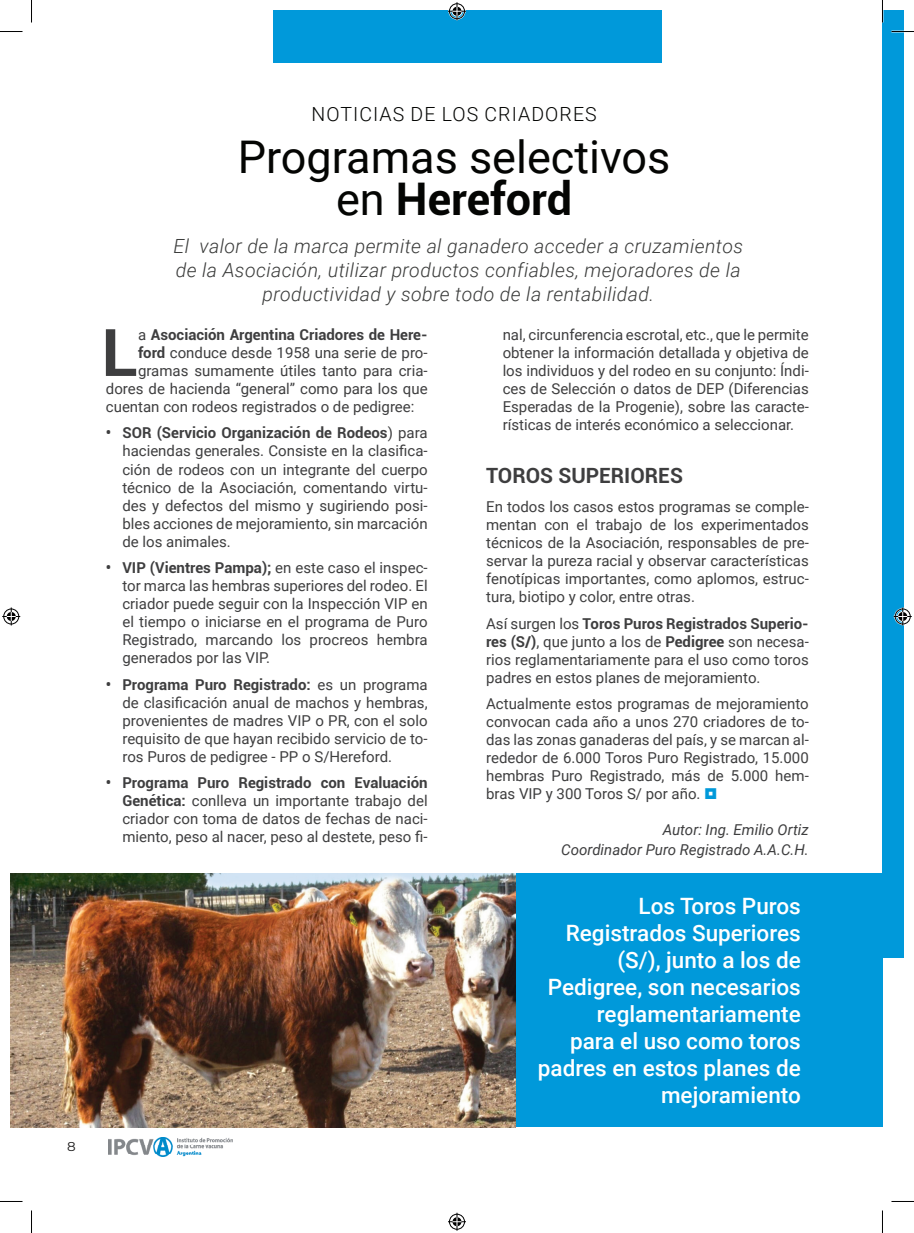
<style>
.page{position:relative;width:914px;height:1233px;background:#fff}
.page>*{position:absolute;margin:0;border:0;box-sizing:border-box;transform-origin:0 0}
.t1{font:700 65.7px "Roboto";color:#3e3e3f}
.t2{font:45px/42px "Roboto";color:#040503;text-align:center}
.t3{font:500 22.5px/27px "Roboto";color:#fff;text-align:right}
.t4{font:700 21px "Roboto";color:#3e3e3f}
.t5{font:italic 300 19.5px/24px "Roboto";letter-spacing:.02em;color:#3a3b3a;text-align:center}
.t6{font:300 19.5px "Roboto";letter-spacing:.055em;color:#040503}
.t7{font:15px/18px "Roboto";color:#3e3e3f;text-align:justify}
.t8{font:italic 15px/20.5px "Roboto";color:#3e3e3f;text-align:right}
.t9{font:700 15px "Roboto";color:#3e3e3f}
.t10{font:12.9px "Montserrat";color:#191818;scale:1.05 1}
.s1{font-weight:700}
.s2{font-weight:400}
</style>
<div class="page">
<img style="left:109px;top:1137px;width:123px;height:19px">
<div style="left:273px;top:10px;width:388px;height:53px;background:#0099da"></div>
<div style="left:454px;top:873px;width:428px;height:253px;background:#0099da"></div>
<img style="left:10px;top:873px;width:505px;height:253px">
<div style="left:882px;top:10px;width:21px;height:948px;background:#0099da"></div>
<svg style="left:0;top:31px;width:22px;height:1px"></svg>
<svg style="left:891px;top:31px;width:22px;height:1px"></svg>
<svg style="left:0;top:1201px;width:22px;height:1px"></svg>
<svg style="left:891px;top:1201px;width:22px;height:1px"></svg>
<svg style="left:31px;top:0;width:1px;height:23px"></svg>
<svg style="left:31px;top:1210px;width:1px;height:22px"></svg>
<svg style="left:882px;top:0;width:1px;height:23px"></svg>
<svg style="left:882px;top:1210px;width:1px;height:22px"></svg>
<svg style="left:448px;top:2px;width:18px;height:18px"></svg>
<svg style="left:448px;top:1212px;width:18px;height:18px"></svg>
<svg style="left:2px;top:607px;width:18px;height:18px"></svg>
<svg style="left:893px;top:607px;width:18px;height:18px"></svg>
<p class="t10" style="left:67px;top:1137px;width:10px">8</p>
<h3 class="t6" style="left:311px;top:101px;width:287px">NOTICIAS DE LOS CRIADORES</h3>
<h2 class="t2" style="left:238px;top:134px;width:434px">Programas selectivos en <span class="s1">Hereford</span></h2>
<h3 class="t5" style="left:173px;top:233px;width:571px">El valor de la marca permite al ganadero acceder a cruzamientos de la Asociación, utilizar productos confiables, mejoradores de la productividad y sobre todo de la rentabilidad.</h3>
<h1 class="t1" style="left:102px;top:306px;width:38px">L</h1>
<p class="t9" style="left:138px;top:324px;width:291px"><span class="s2">a</span> Asociación Argentina Criadores de Here-</p>
<p class="t7" style="left:138px;top:343px;width:291px"><span class="s1">ford</span> conduce desde 1958 una serie de pro-</p>
<p class="t7" style="left:138px;top:361px;width:291px">gramas sumamente útiles tanto para cria-</p>
<p class="t7" style="left:106px;top:379px;width:323px">dores de hacienda “general” como para los que</p>
<p class="t7" style="left:106px;top:397px;width:310px">cuentan con rodeos registrados o de pedigree:</p>
<p class="t7" style="left:122px;top:423px;width:307px;text-indent:-16px"><span class="s1">• SOR (Servicio Organización de Rodeos</span>) para haciendas generales. Consiste en la clasifica&shy;ción de rodeos con un integrante del cuerpo técnico de la Asociación, comentando virtu&shy;des y defectos del mismo y sugiriendo posi&shy;bles acciones de mejoramiento, sin marcación de los animales.</p>
<p class="t7" style="left:122px;top:558px;width:307px;text-indent:-16px"><span class="s1">• VIP (Vientres Pampa);</span> en este caso el inspec&shy;tor marca las hembras superiores del rodeo. El criador puede seguir con la Inspección VIP en el tiempo o iniciarse en el programa de Puro Registrado, marcando los procreos hembra generados por las VIP.</p>
<p class="t7" style="left:122px;top:674px;width:307px;text-indent:-16px"><span class="s1">• Programa Puro Registrado:</span> es un programa de clasificación anual de machos y hembras, provenientes de madres VIP o PR, con el solo requisito de que hayan recibido servicio de to&shy;ros Puros de pedigree - PP o S/Hereford.</p>
<p class="t7" style="left:122px;top:773px;width:307px;text-indent:-16px"><span class="s1">• Programa Puro Registrado con Evaluación Genética:</span> conlleva un importante trabajo del criador con toma de datos de fechas de naci&shy;miento, peso al nacer, peso al destete, peso fi-</p>
<p class="t7" style="left:502px;top:325px;width:307px">nal, circunferencia escrotal, etc., que le permite obtener la información detallada y objetiva de los individuos y del rodeo en su conjunto: Índi&shy;ces de Selección o datos de DEP (Diferencias Esperadas de la Progenie), sobre las caracte&shy;rísticas de interés económico a seleccionar.</p>
<h3 class="t4" style="left:486px;top:460px;width:198px">TOROS SUPERIORES</h3>
<p class="t7" style="left:486px;top:497px;width:324px">En todos los casos estos programas se comple&shy;mentan con el trabajo de los experimentados técnicos de la Asociación, responsables de pre&shy;servar la pureza racial y observar características fenotípicas importantes, como aplomos, estruc&shy;tura, biotipo y color, entre otras.</p>
<p class="t7" style="left:486px;top:613px;width:324px">Así surgen los <span class="s1">Toros Puros Registrados Superio&shy;res (S/)</span>, que junto a los de <span class="s1">Pedigree</span> son necesa&shy;rios reglamentariamente para el uso como toros padres en estos planes de mejoramiento.</p>
<p class="t7" style="left:486px;top:694px;width:324px">Actualmente estos programas de mejoramiento convocan cada año a unos 270 criadores de to&shy;das las zonas ganaderas del país, y se marcan al&shy;rededor de 6.000 Toros Puro Registrado, 15.000 hembras Puro Registrado, más de 5.000 hem&shy;bras VIP y 300 Toros S/ por año.</p>
<p class="t8" style="left:561px;top:818px;width:249px">Autor: Ing. Emilio Ortiz<br>Coordinador Puro Registrado A.A.C.H.</p>
<h3 class="t3" style="left:538px;top:891px;width:264px">Los Toros Puros<br>Registrados Superiores (S/), junto a los de<br>Pedigree, son necesarios reglamentariamente<br>para el uso como toros padres en estos planes de mejoramiento</h3>
</div>
